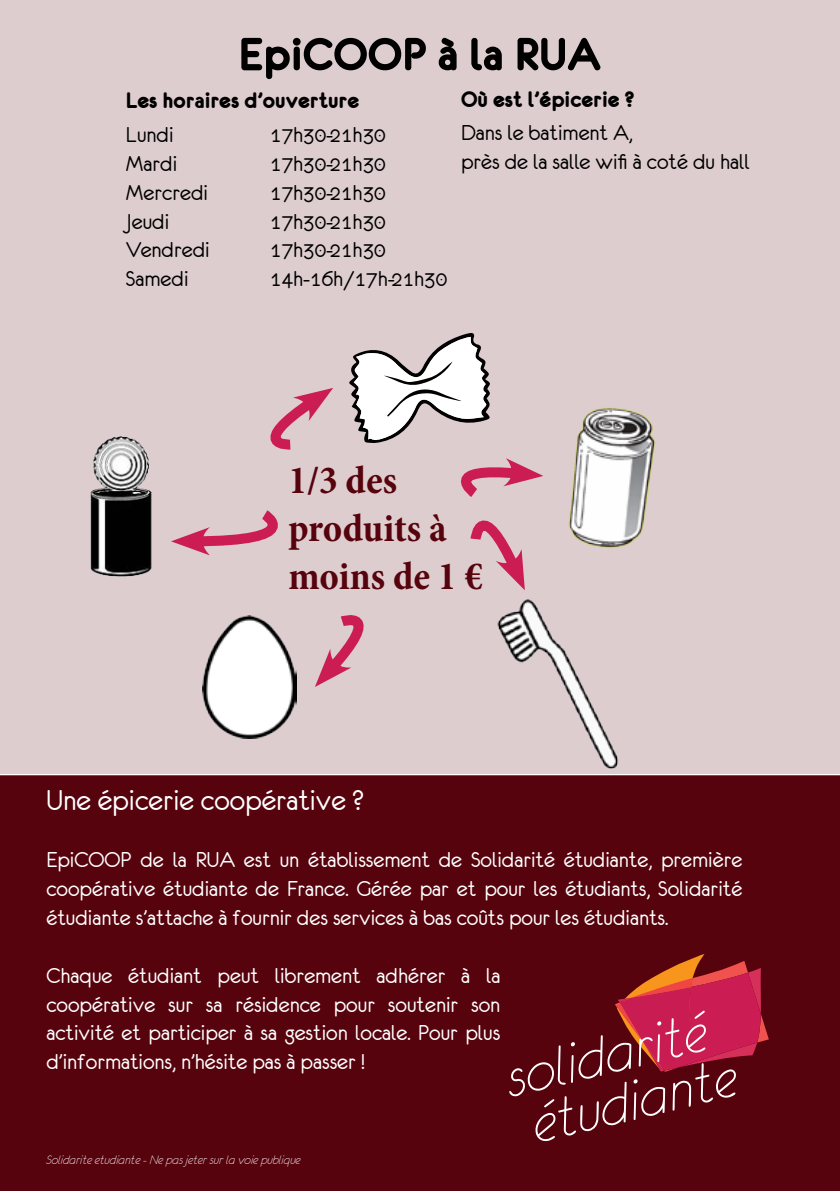
<style>
.page{position:relative;width:840px;height:1191px;background:#fff}
.page>*{position:absolute;margin:0;border:0;box-sizing:border-box;transform-origin:0 0}
.t1{font:50px "Eurofurencebold";color:#000}
.t2{font:700 condensed 40px/48px "Minion Pro";color:#57030d}
.t3{font:32px "Eurofurenceregular";color:#fff}
.t4{font:24px/28.8px "Eurofurenceregular";color:#fff;text-align:justify}
.t5{font:24px/28.8px "Eurofurenceregular";color:#000}
.t6{font:24px "Eurofurencebold";color:#000}
.t7{font:14px "Eurofurencelightitalic";color:#fff}
</style>
<div class="page">
<div style="left:0;top:0;width:839px;height:774px;background:#decdcf"></div>
<div style="left:0;top:775px;width:839px;height:416px;background:#57030d"></div>
<svg style="left:509px;top:954px;width:259px;height:187px;background:#7d1a28"></svg>
<img style="left:90px;top:436px;width:62px;height:141px">
<img style="left:497px;top:599px;width:122px;height:170px">
<img style="left:568px;top:407px;width:88px;height:142px">
<img style="left:203px;top:615px;width:93px;height:124px">
<svg style="left:315px;top:615px;width:49px;height:72px"></svg>
<svg style="left:171px;top:510px;width:107px;height:45px"></svg>
<svg style="left:461px;top:458px;width:82px;height:132px"></svg>
<svg style="left:270px;top:388px;width:63px;height:62px"></svg>
<svg style="left:349px;top:333px;width:141px;height:110px"></svg>
<h1 class="t1" style="left:238px;top:29px;width:364px">EpiCOOP à la RUA</h1>
<p class="t6" style="left:126px;top:88px;width:234px">Les horaires d’ouverture</p>
<p class="t6" style="left:461px;top:87px;width:175px">Où est l’épicerie ?</p>
<p class="t5" style="left:126px;top:120px;width:49px">Lundi</p>
<p class="t5" style="left:270px;top:120px;width:117px">17h30-21h30</p>
<p class="t5" style="left:126px;top:149px;width:53px">Mardi</p>
<p class="t5" style="left:270px;top:149px;width:117px">17h30-21h30</p>
<p class="t5" style="left:126px;top:178px;width:83px">Mercredi</p>
<p class="t5" style="left:270px;top:178px;width:117px">17h30-21h30</p>
<p class="t5" style="left:126px;top:207px;width:45px">Jeudi</p>
<p class="t5" style="left:270px;top:207px;width:117px">17h30-21h30</p>
<p class="t5" style="left:126px;top:235px;width:85px">Vendredi</p>
<p class="t5" style="left:270px;top:235px;width:117px">17h30-21h30</p>
<p class="t5" style="left:126px;top:264px;width:64px">Samedi</p>
<p class="t5" style="left:270px;top:264px;width:178px">14h-16h/17h-21h30</p>
<p class="t5" style="left:461px;top:118px;width:290px">Dans le batiment A,<br>près de la salle wifi à coté du hall</p>
<h2 class="t2" style="left:288px;top:456px;width:196px">1/3 des produits à moins de 1 €</h2>
<h3 class="t3" style="left:46px;top:784px;width:319px">Une épicerie coopérative ?</h3>
<p class="t4" style="left:46px;top:845px;width:697px">EpiCOOP de la RUA est un établissement de Solidarité étudiante, première coopérative étudiante de France. Gérée par et pour les étudiants, Solidarité étudiante s’attache à fournir des services à bas coûts pour les étudiants.</p>
<p class="t4" style="left:46px;top:960px;width:455px">Chaque étudiant peut librement adhérer à la coopérative sur sa résidence pour soutenir son activité et participer à sa gestion locale. Pour plus d’informations, n’hésite pas à passer !</p>
<p class="t7" style="left:46px;top:1152px;width:255px">Solidarite etudiante - Ne pas jeter sur la voie publique</p>
</div>
